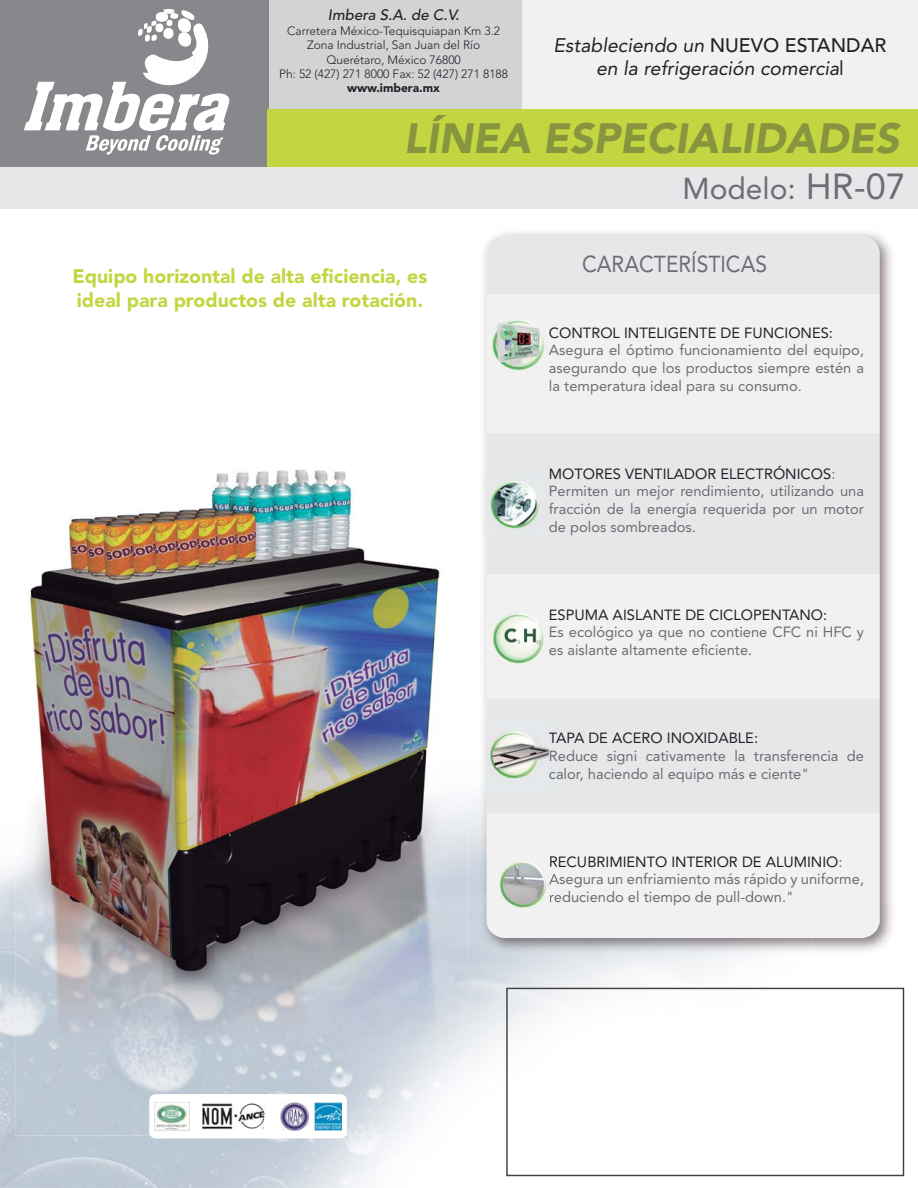
<style>
.page{position:relative;width:918px;height:1188px;background:#fff}
.page>*{position:absolute;margin:0;border:0;box-sizing:border-box;transform-origin:0 0}
.t1{font:italic 900 42px "Avenir LT Std";color:#87953f}
.t2{font:30px "Avenir LT Std";color:#6c6d72}
.t3{font:22.95px "Avenir LT Std";color:#6c6d72;scale:.91 1}
.t4{font:900 19.5px/23.4px "Avenir LT Std";color:#c3d642}
.t5{font:italic 19.5px/23.4px "Avenir LT Std";color:#251f26;text-align:center}
.t6{font:italic 500 15px "Avenir LT Std";color:#251f26}
.t7{font:14.7px/17.7px "Avenir LT Std";color:#6c6d72}
.t8{font:14.7px "Avenir LT Std";color:#251f26}
.t9{font:300 12px/14.4px "Avenir LT Std";color:#251f26;text-align:center}
.t10{font:900 12px "Avenir LT Std";color:#251f26}
.s1{font-weight:500;font-style:normal}
.s2{font-style:normal}
.s3{font-size:36px}
.s4{color:#251f26}
</style>
<div class="page">
<img style="left:0;top:1091px;width:812px;height:97px">
<img style="left:0;top:870px;width:15px;height:221px">
<div style="left:150px;top:1094px;width:197px;height:44px;background:#fff;border-radius:6px"></div>
<svg style="left:506px;top:988px;width:398px;height:188px"></svg>
<div style="left:268px;top:0;width:328px;height:109px;background:#d1d3d4"></div>
<div style="left:522px;top:0;width:396px;height:109px;background:#f1f1f2"></div>
<div style="left:0;top:0;width:268px;height:167px;background:#86888b"></div>
<svg style="left:24px;top:9px;width:206px;height:146px"></svg>
<div style="left:268px;top:109px;width:650px;height:58px;background:#c3d642"></div>
<div style="left:0;top:167px;width:918px;height:41px;background:#e6e7e8"></div>
<img style="left:812px;top:904px;width:80px;height:47px">
<img style="left:868px;top:232px;width:24px;height:672px">
<img style="left:467px;top:232px;width:50px;height:672px">
<img style="left:467px;top:904px;width:345px;height:52px">
<div style="left:487px;top:236px;width:392px;height:577px;background:#e6e7e8"></div>
<div style="left:487px;top:295px;width:392px;height:138px;background:#f1f1f2"></div>
<div style="left:487px;top:574px;width:392px;height:124px;background:#f1f1f2"></div>
<div style="left:487px;top:813px;width:392px;height:125px;background:#f1f1f2"></div>
<img style="left:479px;top:609px;width:65px;height:58px">
<img style="left:479px;top:478px;width:63px;height:57px">
<img style="left:478px;top:315px;width:67px;height:60px">
<img style="left:487px;top:315px;width:1px;height:60px">
<img style="left:478px;top:720px;width:71px;height:71px">
<img style="left:499px;top:861px;width:47px;height:47px">
<svg style="left:550px;top:856px;width:7px;height:11px"></svg>
<svg style="left:549px;top:874px;width:8px;height:11px"></svg>
<svg style="left:550px;top:895px;width:7px;height:7px"></svg>
<img style="left:27px;top:487px;width:188px;height:260px">
<img style="left:215px;top:469px;width:201px;height:278px">
<img style="left:416px;top:566px;width:50px;height:569px">
<img style="left:15px;top:844px;width:200px;height:291px">
<img style="left:215px;top:844px;width:201px;height:291px">
<img style="left:33px;top:747px;width:282px;height:97px">
<img style="left:315px;top:747px;width:101px;height:97px">
<img style="left:150px;top:1094px;width:197px;height:41px">
<img style="left:201px;top:1103px;width:65px;height:27px">
<img style="left:154px;top:1102px;width:35px;height:28px">
<img style="left:315px;top:1103px;width:27px;height:27px">
<img style="left:280px;top:1102px;width:28px;height:28px">
<p class="t6" style="left:328px;top:6px;width:133px">Imbera S.A. de C.V.</p>
<p class="t9" style="left:279px;top:24px;width:230px">Carretera México-Tequisquiapan Km 3.2<br>Zona Industrial, San Juan del Río Querétaro, México 76800<br>Ph: 52 (427) 271 8000 Fax: 52 (427) 271 8188</p>
<p class="t10" style="left:347px;top:81px;width:94px">www.imbera.mx</p>
<h3 class="t5" style="left:554px;top:35px;width:334px">Estableciendo un <span class="s1">NUEVO ESTANDAR </span>en la refrigeración comercia<span class="s2">l</span></h3>
<h1 class="t1" style="left:404px;top:114px;width:497px">LÍNEA ESPECIALIDADES</h1>
<h3 class="t4" style="left:73px;top:265px;width:356px">Equipo horizontal de alta eficiencia, es ideal para productos de alta rotación.</h3>
<h2 class="t2" style="left:683px;top:176px;width:225px">Modelo: <span class="s3">HR-07</span></h2>
<h3 class="t3" style="left:582px;top:255px;width:205px">CARACTERÍSTICAS</h3>
<p class="t8" style="left:549px;top:326px;width:286px">CONTROL INTELIGENTE DE FUNCIONES:</p>
<p class="t7" style="left:549px;top:342px;width:317px;text-align:justify">Asegura el óptimo funcionamiento del equipo, asegurando que los productos siempre estén a la temperatura ideal para su consumo.</p>
<p class="t7" style="left:549px;top:466px;width:317px"><span class="s4">MOTORES VENTILADOR ELECTRÓNICOS</span>:<br>Permiten un mejor rendimiento, utilizando una fracción de la energía requerida por un motor de polos sombreados.</p>
<p class="t8" style="left:549px;top:608px;width:280px">ESPUMA AISLANTE DE CICLOPENTANO:</p>
<p class="t7" style="left:549px;top:625px;width:317px">Es ecológico ya que no contiene CFC ni HFC y es aislante altamente eficiente.</p>
<p class="t8" style="left:549px;top:732px;width:211px">TAPA DE ACERO INOXIDABLE:</p>
<p class="t7" style="left:549px;top:748px;width:317px">Reduce signi cativamente la transferencia de calor, haciendo al equipo más e ciente"</p>
<p class="t7" style="left:549px;top:854px;width:317px"><span class="s4">RECUBRIMIENTO INTERIOR DE ALUMINIO</span>:<br>Asegura un enfriamiento más rápido y uniforme, reduciendo el tiempo de pull-down."</p>
</div>
